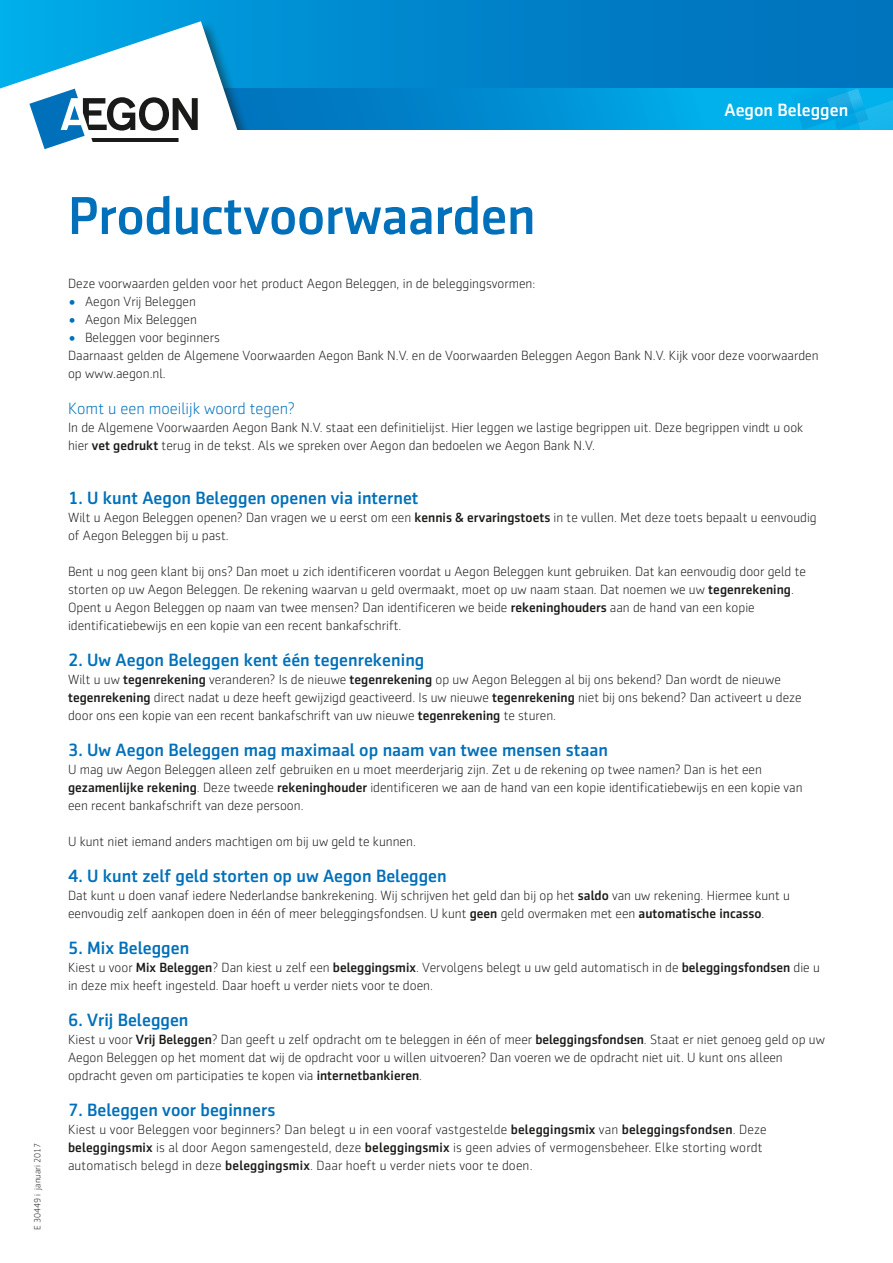
<style>
.page{position:relative;width:893px;height:1263px;background:#fff}
.page>*{position:absolute;margin:0;border:0;box-sizing:border-box;transform-origin:0 0}
.t1{font:500 54px "Sentico Sans DT";letter-spacing:-.01em;color:#0070ba}
.KOP_tussenkop{font:500 18px "Sentico Sans DT";color:#0070ba}
.t2{font:500 18px "Sentico Sans DT";color:#fff}
.KOP_alineakopje{font:300 16.5px "Sentico Sans DT";color:#0070ba}
.TEKST_body{font:300 13.5px/18px "Sentico Sans DT";color:#1a1a18}
.t3{font:300 9px "Sentico Sans DT";color:#1a1a18}
.s1{font-size:16.2px;color:#0070ba}
.s2{font-weight:500}
</style>
<div class="page">
<div style="left:0;top:0;width:893px;height:96px;background:linear-gradient(to right,#00a7e5,#006db8)"></div>
<svg style="left:255px;top:89px;width:531px;height:41px;background:#0091d4"></svg>
<svg style="left:786px;top:89px;width:107px;height:41px;background:#08ade7"></svg>
<div style="left:0;top:21px;width:255px;height:136px;background:#1a1a18;opacity:.55"></div>
<div style="left:0;top:130px;width:893px;height:50px;background:#fff"></div>
<svg style="left:0;top:21px;width:241px;height:128px"></svg>
<h2 class="t2" style="left:725px;top:99px;width:125px">Aegon Beleggen</h2>
<p class="t3" style="left:33px;top:1230px;width:89px;rotate:-90deg">E 30449 i januari 2017</p>
<h1 class="t1" style="left:68px;top:185px;width:469px">Productvoorwaarden</h1>
<p class="TEKST_body" style="left:68px;top:275px;width:469px">Deze voorwaarden gelden voor het product Aegon Beleggen, in de beleggingsvormen:</p>
<p class="TEKST_body" style="left:68px;top:293px;width:129px"><span class="s1">•</span> Aegon Vrij Beleggen</p>
<p class="TEKST_body" style="left:68px;top:311px;width:130px"><span class="s1">•</span> Aegon Mix Beleggen</p>
<p class="TEKST_body" style="left:68px;top:329px;width:153px"><span class="s1">•</span> Beleggen voor beginners</p>
<p class="TEKST_body" style="left:68px;top:347px;width:752px">Daarnaast gelden de Algemene Voorwaarden Aegon Bank N.V. en de Voorwaarden Beleggen Aegon Bank N.V. Kijk voor deze voorwaarden op www.aegon.nl.</p>
<p class="KOP_alineakopje" style="left:68px;top:400px;width:228px">Komt u een moeilijk woord tegen?</p>
<p class="TEKST_body" style="left:68px;top:419px;width:737px">In de Algemene Voorwaarden Aegon Bank N.V. staat een definitielijst. Hier leggen we lastige begrippen uit. Deze begrippen vindt u ook hier <span class="s2">vet gedrukt</span> terug in de tekst. Als we spreken over Aegon dan bedoelen we Aegon Bank N.V.</p>
<p class="KOP_tussenkop" style="left:68px;top:488px;width:352px">1. U kunt Aegon Beleggen openen via internet</p>
<p class="TEKST_body" style="left:68px;top:509px;width:750px">Wilt u Aegon Beleggen openen? Dan vragen we u eerst om een <span class="s2">kennis &amp; ervaringstoets</span> in te vullen. Met deze toets bepaalt u eenvoudig of Aegon Beleggen bij u past.</p>
<p class="TEKST_body" style="left:68px;top:563px;width:739px">Bent u nog geen klant bij ons? Dan moet u zich identificeren voordat u Aegon Beleggen kunt gebruiken. Dat kan eenvoudig door geld te storten op uw Aegon Beleggen. De rekening waarvan u geld overmaakt, moet op uw naam staan. Dat noemen we uw <span class="s2">tegenrekening</span>.<br>Opent u Aegon Beleggen op naam van twee mensen? Dan identificeren we beide <span class="s2">rekeninghouders</span> aan de hand van een kopie identificatiebewijs en een kopie van een recent bankafschrift.</p>
<p class="KOP_tussenkop" style="left:68px;top:650px;width:358px">2. Uw Aegon Beleggen kent één tegenrekening</p>
<p class="TEKST_body" style="left:68px;top:671px;width:735px">Wilt u uw <span class="s2">tegenrekening</span> veranderen? Is de nieuwe <span class="s2">tegenrekening</span> op uw Aegon Beleggen al bij ons bekend? Dan wordt de nieuwe <span class="s2">tegenrekening</span> direct nadat u deze heeft gewijzigd geactiveerd. Is uw nieuwe <span class="s2">tegenrekening</span> niet bij ons bekend? Dan activeert u deze door ons een kopie van een recent bankafschrift van uw nieuwe <span class="s2">tegenrekening</span> te sturen.</p>
<p class="KOP_tussenkop" style="left:68px;top:740px;width:541px">3. Uw Aegon Beleggen mag maximaal op naam van twee mensen staan</p>
<p class="TEKST_body" style="left:68px;top:761px;width:736px">U mag uw Aegon Beleggen alleen zelf gebruiken en u moet meerderjarig zijn. Zet u de rekening op twee namen? Dan is het een <span class="s2">gezamenlijke rekening</span>. Deze tweede <span class="s2">rekeninghouder</span> identificeren we aan de hand van een kopie identificatiebewijs en een kopie van een recent bankafschrift van deze persoon.</p>
<p class="TEKST_body" style="left:68px;top:833px;width:349px">U kunt niet iemand anders machtigen om bij uw geld te kunnen.</p>
<p class="KOP_tussenkop" style="left:68px;top:866px;width:380px">4. U kunt zelf geld storten op uw Aegon Beleggen</p>
<p class="TEKST_body" style="left:68px;top:887px;width:723px">Dat kunt u doen vanaf iedere Nederlandse bankrekening. Wij schrijven het geld dan bij op het <span class="s2">saldo</span> van uw rekening. Hiermee kunt u eenvoudig zelf aankopen doen in één of meer beleggingsfondsen. U kunt <span class="s2">geen</span> geld overmaken met een <span class="s2">automatische incasso</span>.</p>
<p class="KOP_tussenkop" style="left:68px;top:938px;width:123px">5. Mix Beleggen</p>
<p class="TEKST_body" style="left:68px;top:959px;width:753px">Kiest u voor <span class="s2">Mix Beleggen</span>? Dan kiest u zelf een <span class="s2">beleggingsmix</span>. Vervolgens belegt u uw geld automatisch in de <span class="s2">beleggingsfondsen</span> die u in deze mix heeft ingesteld. Daar hoeft u verder niets voor te doen.</p>
<p class="KOP_tussenkop" style="left:68px;top:1010px;width:122px">6. Vrij Beleggen</p>
<p class="TEKST_body" style="left:68px;top:1031px;width:758px">Kiest u voor <span class="s2">Vrij Beleggen</span>? Dan geeft u zelf opdracht om te beleggen in één of meer <span class="s2">beleggingsfondsen</span>. Staat er niet genoeg geld op uw<br>Aegon Beleggen op het moment dat wij de opdracht voor u willen uitvoeren? Dan voeren we de opdracht niet uit. U kunt ons alleen opdracht geven om participaties te kopen via <span class="s2">internetbankieren</span>.</p>
<p class="KOP_tussenkop" style="left:68px;top:1100px;width:209px">7. Beleggen voor beginners</p>
<p class="TEKST_body" style="left:68px;top:1121px;width:700px">Kiest u voor Beleggen voor beginners? Dan belegt u in een vooraf vastgestelde <span class="s2">beleggingsmix</span> van <span class="s2">beleggingsfondsen</span>. Deze <span class="s2">beleggingsmix</span> is al door Aegon samengesteld, deze <span class="s2">beleggingsmix</span> is geen advies of vermogensbeheer. Elke storting wordt automatisch belegd in deze <span class="s2">beleggingsmix</span>. Daar hoeft u verder niets voor te doen.</p>
</div>
